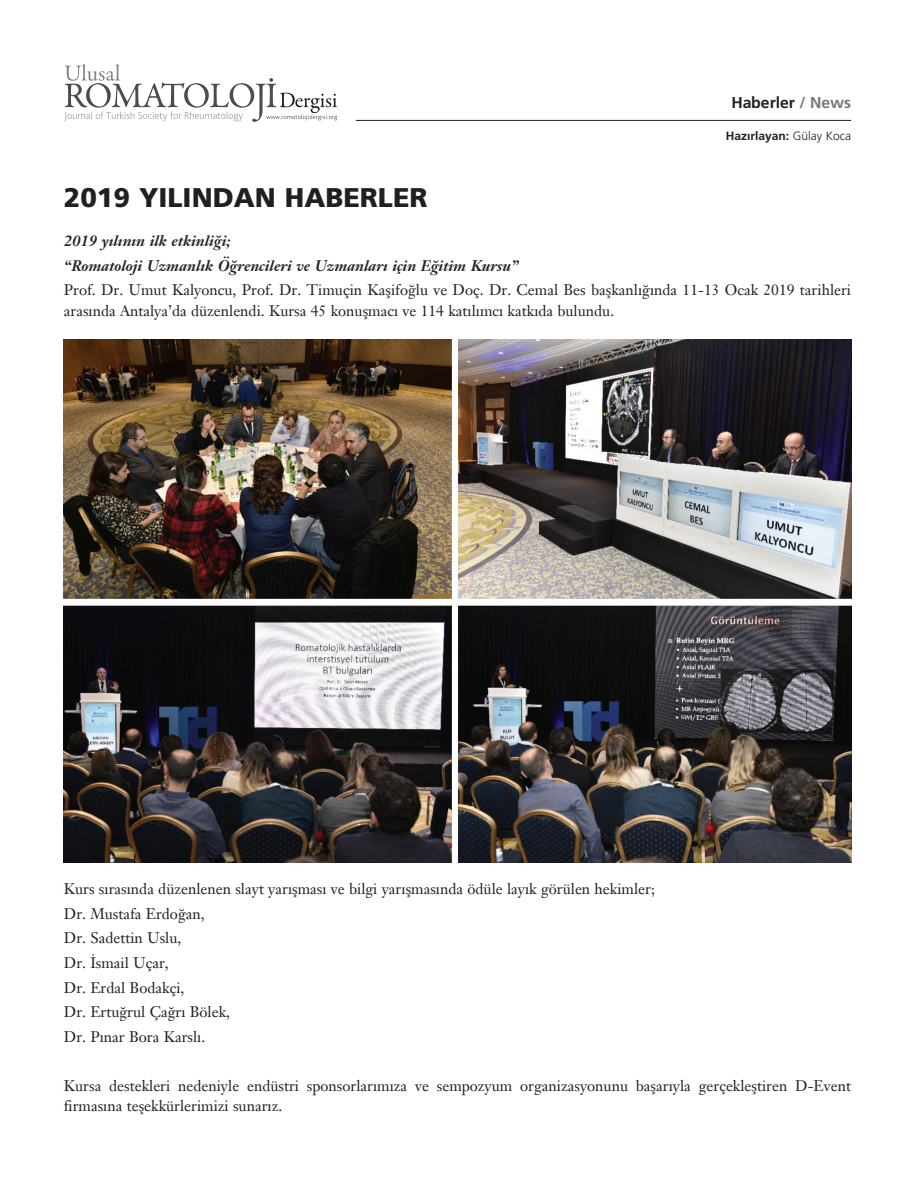
<style>
.page{position:relative;width:915px;height:1191px;background:#fff}
.page>*{position:absolute;margin:0;border:0;box-sizing:border-box;transform-origin:0 0}
.t1{font:27px "Frutiger Black Nr Tr";color:#231f20}
.t2{font:15.75px "Frutiger Bold Tr";color:#231f20}
.t3{font:15px/24.5px "Janson Text W04 55 Roman";color:#231f20}
.t4{font:italic 700 15px/24.5px "Janson Text W04 76";color:#231f20}
.t5{font:12px "Frutiger Bold Tr";color:#231f20}
.s1{color:#76787b}
.s2{font-family:"Frutiger Light Nr Tr"}
</style>
<div class="page">
<svg style="left:64px;top:64px;width:273px;height:58px"></svg>
<hr style="left:355px;top:120px;width:495px;height:1px;background:#231f20">
<img style="left:64px;top:340px;width:786px;height:522px">
<p class="t2" style="left:731px;top:93px;width:121px">Haberler <span class="s1">/ News</span></p>
<h1 class="t1" style="left:64px;top:181px;width:365px">2019 YILINDAN HABERLER</h1>
<p class="t5" style="left:725px;top:129px;width:127px">Hazırlayan: <span class="s2">Gülay Koca</span></p>
<p class="t4" style="left:64px;top:229px;width:456px">2019 yılının ilk etkinliği;<br>“Romatoloji Uzmanlık Öğrencileri ve Uzmanları için Eğitim Kursu”</p>
<p class="t3" style="left:64px;top:280px;width:788px;line-height:20.2px">Prof. Dr. Umut Kalyoncu, Prof. Dr. Timuçin Kaşifoğlu ve Doç. Dr. Cemal Bes başkanlığında 11-13 Ocak 2019 tarihleri arasında Antalya’da düzenlendi. Kursa 45 konuşmacı ve 114 katılımcı katkıda bulundu.</p>
<p class="t3" style="left:64px;top:877px;width:592px">Kurs sırasında düzenlenen slayt yarışması ve bilgi yarışmasında ödüle layık görülen hekimler;<br>Dr. Mustafa Erdoğan,<br>Dr. Sadettin Uslu,<br>Dr. İsmail Uçar,<br>Dr. Erdal Bodakçi,<br>Dr. Ertuğrul Çağrı Bölek,<br>Dr. Pınar Bora Karslı.</p>
<p class="t3" style="left:64px;top:1075px;width:788px;line-height:20.2px">Kursa destekleri nedeniyle endüstri sponsorlarımıza ve sempozyum organizasyonunu başarıyla gerçekleştiren D-Event firmasına teşekkürlerimizi sunarız.</p>
</div>
